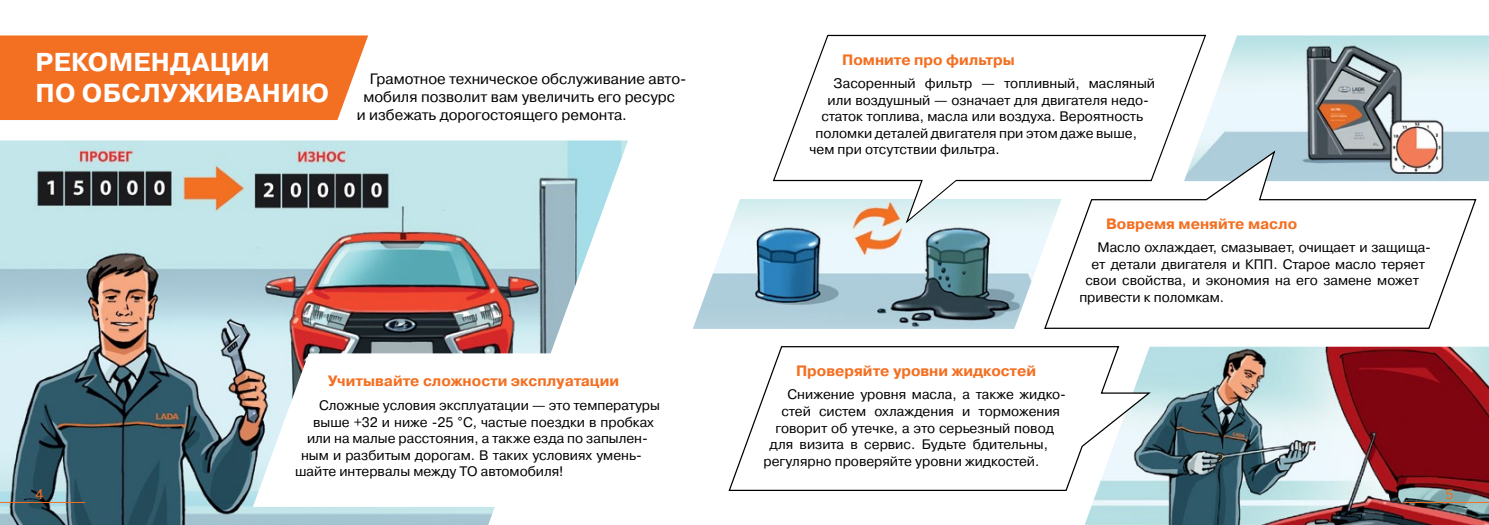
<style>
.page{position:relative;width:1489px;height:525px;background:#fff}
.page>*{position:absolute;margin:0;border:0;box-sizing:border-box;transform-origin:0 0}
.t1{font:700 25.88px/31px "LADA Pragmatica";letter-spacing:.01em;color:#fff}
.t2{font:15px "LADA Pragmatica";color:#000}
.t3{font:700 15px "LADA Pragmatica";color:#f36f21}
.t4{font:13.75px "LADA Pragmatica";color:#000}
.t5{font:13.75px "LADA Pragmatica";color:#f36f21}
.s1{font-family:"Arial"}
</style>
<div class="page">
<img style="left:0;top:140px;width:628px;height:384px">
<div style="left:0;top:35px;width:368px;height:85px;background:#f36f21"></div>
<svg style="left:253px;top:353px;width:375px;height:153px"></svg>
<img style="left:1085px;top:346px;width:403px;height:178px">
<img style="left:1206px;top:35px;width:282px;height:146px">
<svg style="left:1061px;top:150px;width:416px;height:179px"></svg>
<svg style="left:728px;top:346px;width:424px;height:145px"></svg>
<img style="left:693px;top:199px;width:368px;height:130px">
<svg style="left:756px;top:34px;width:450px;height:191px"></svg>
<hr style="left:1403px;top:502px;width:85px;height:1px;background:#f36f21">
<hr style="left:0;top:502px;width:85px;height:1px;background:#f36f21">
<h1 class="t1" style="left:36px;top:47px;width:295px">РЕКОМЕНДАЦИИ<br>ПО ОБСЛУЖИВАНИЮ</h1>
<p class="t2" style="left:370px;top:70px;width:318px">Грамотное техническое обслуживание авто-</p>
<p class="t2" style="left:363px;top:88px;width:313px">мобиля позволит вам увеличить его ресурс</p>
<p class="t2" style="left:357px;top:106px;width:272px">и избежать дорогостоящего ремонта.</p>
<p class="t3" style="left:328px;top:371px;width:293px">Учитывайте сложности эксплуатации</p>
<p class="t4" style="left:319px;top:396px;width:342px">Сложные условия эксплуатации — это температуры</p>
<p class="t4" style="left:313px;top:413px;width:342px">выше +32 и ниже -25 <span class="s1">°</span>С, частые поездки в пробках</p>
<p class="t4" style="left:307px;top:429px;width:342px">или на малые расстояния, а также езда по запылен-</p>
<p class="t4" style="left:301px;top:446px;width:342px">ным и разбитым дорогам. В таких условиях умень-</p>
<p class="t4" style="left:295px;top:462px;width:270px">шайте интервалы между ТО автомобиля!</p>
<p class="t3" style="left:842px;top:50px;width:174px">Помните про фильтры</p>
<p class="t4" style="left:833px;top:75px;width:323px">Засоренный фильтр — топливный, масляный</p>
<p class="t4" style="left:827px;top:91px;width:323px">или воздушный — означает для двигателя недо-</p>
<p class="t4" style="left:821px;top:108px;width:323px">статок топлива, масла или воздуха. Вероятность</p>
<p class="t4" style="left:815px;top:124px;width:323px">поломки деталей двигателя при этом даже выше,</p>
<p class="t4" style="left:809px;top:141px;width:192px">чем при отсутствии фильтра.</p>
<p class="t3" style="left:1105px;top:214px;width:193px">Вовремя меняйте масло</p>
<p class="t4" style="left:1097px;top:239px;width:335px">Масло охлаждает, смазывает, очищает и защища-</p>
<p class="t4" style="left:1091px;top:255px;width:335px">ет детали двигателя и КПП. Старое масло теряет</p>
<p class="t4" style="left:1085px;top:272px;width:335px">свои свойства, и экономия на его замене может</p>
<p class="t4" style="left:1079px;top:288px;width:146px">привести к поломкам.</p>
<p class="t3" style="left:796px;top:361px;width:241px">Проверяйте уровни жидкостей</p>
<p class="t4" style="left:787px;top:386px;width:280px">Снижение уровня масла, а также жидко-</p>
<p class="t4" style="left:781px;top:402px;width:280px">стей систем охлаждения и торможения</p>
<p class="t4" style="left:775px;top:419px;width:280px">говорит об утечке, а это серьезный повод</p>
<p class="t4" style="left:769px;top:435px;width:280px">для визита в сервис. Будьте бдительны,</p>
<p class="t4" style="left:763px;top:452px;width:277px">регулярно проверяйте уровни жидкостей.</p>
<p class="t5" style="left:35px;top:485px;width:9px">4</p>
<p class="t5" style="left:1445px;top:485px;width:9px">5</p>
</div>
